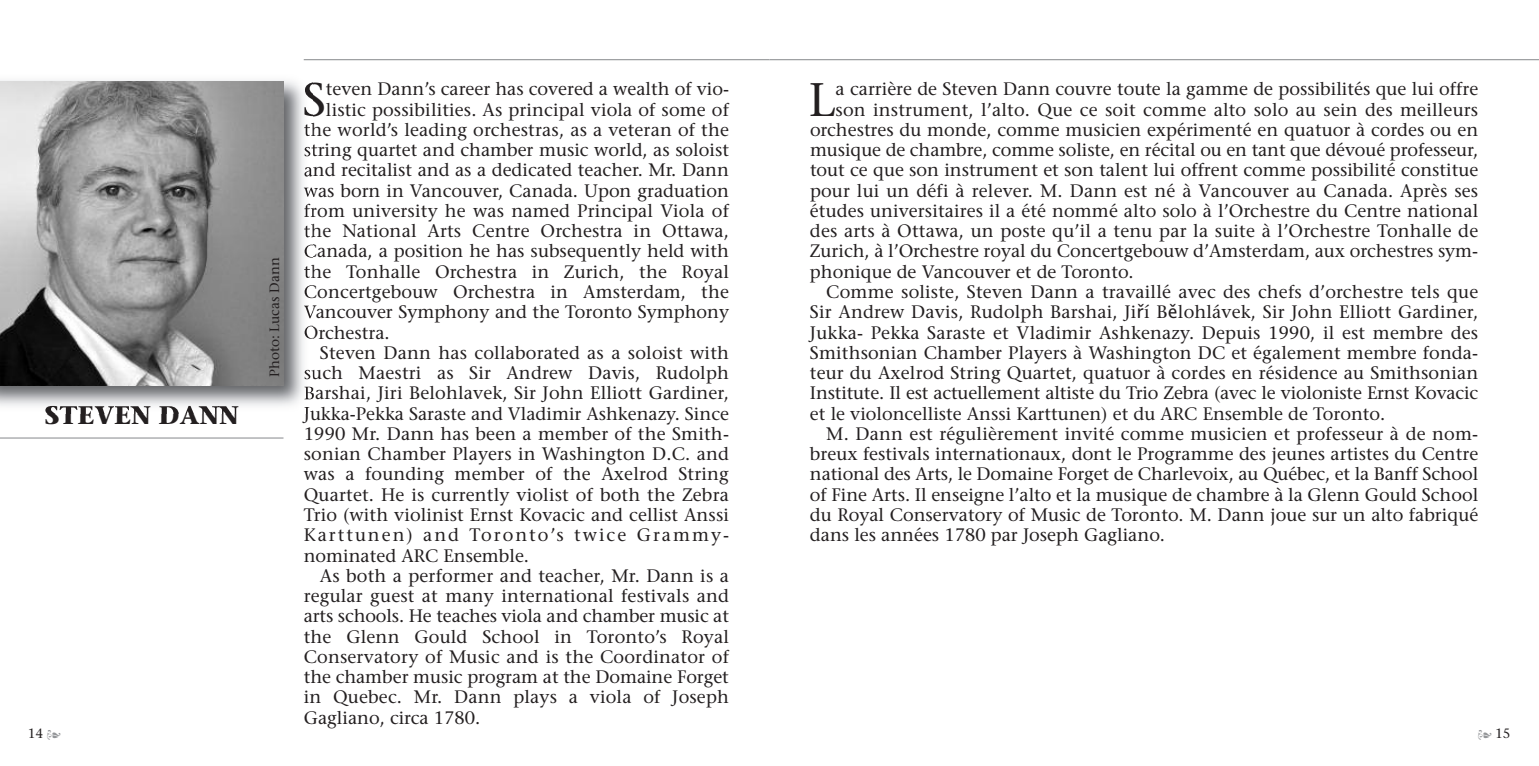
<style>
.page{position:relative;width:1539px;height:766px;background:#fff}
.page>*{position:absolute;margin:0;border:0;box-sizing:border-box;transform-origin:0 0}
.t1{font:46.8px "Stone Serif";color:#231f20}
.t2{font:700 24.75px "Stone Serif";color:#231f20}
.t3{font:18px "Stone Serif";letter-spacing:.005em;color:#231f20}
.t4{font:18px "Stone Serif";letter-spacing:.11em;color:#231f20}
.t5{font:13.5px "Stone Serif";color:#231f20}
.s1{font-family:"Lucida Grande"}
.s2{font-family:"L Decoration Pi One";color:#939598}
</style>
<div class="page">
<img style="left:0;top:80px;width:312px;height:328px">
<img style="left:304px;top:82px;width:8px;height:34px">
<svg style="left:304px;top:123px;width:8px;height:13px"></svg>
<svg style="left:305px;top:145px;width:7px;height:13px"></svg>
<svg style="left:304px;top:165px;width:8px;height:12px"></svg>
<svg style="left:304px;top:186px;width:8px;height:11px"></svg>
<img style="left:304px;top:203px;width:8px;height:14px">
<svg style="left:304px;top:224px;width:8px;height:13px"></svg>
<img style="left:305px;top:244px;width:7px;height:15px">
<img style="left:304px;top:264px;width:8px;height:14px">
<img style="left:305px;top:285px;width:7px;height:15px">
<img style="left:304px;top:305px;width:8px;height:15px">
<img style="left:305px;top:325px;width:7px;height:14px">
<svg style="left:305px;top:367px;width:7px;height:12px"></svg>
<img style="left:304px;top:386px;width:8px;height:15px">
<svg style="left:303px;top:406px;width:9px;height:7px"></svg>
<img style="left:45px;top:406px;width:193px;height:7px">
<img style="left:0;top:81px;width:284px;height:304px">
<hr style="left:0;top:437px;width:284px;height:1px;background:#939598">
<hr style="left:304px;top:59px;width:466px;height:1px;background:#939598">
<hr style="left:770px;top:59px;width:769px;height:1px;background:#939598">
<h1 class="t1" style="left:809px;top:81px;width:28px">L</h1>
<p class="t3" style="left:836px;top:82px;width:644px">a carrière de Steven Dann couvre toute la gamme de possibilités que lui offre</p>
<h1 class="t1" style="left:303px;top:81px;width:25px">S</h1>
<p class="t3" style="left:326px;top:82px;width:405px">teven Dann’s career has covered a wealth of vio-</p>
<p class="t3" style="left:326px;top:102px;width:405px">listic possibilities. As principal viola of some of</p>
<p class="t3" style="left:304px;top:123px;width:427px">the world’s leading orchestras, as a veteran of the</p>
<p class="t3" style="left:304px;top:143px;width:427px">string quartet and chamber music world, as soloist</p>
<p class="t3" style="left:304px;top:163px;width:427px">and recitalist and as a dedicated teacher. Mr. Dann</p>
<p class="t3" style="left:304px;top:183px;width:427px">was born in Vancouver, Canada. Upon graduation</p>
<p class="t3" style="left:304px;top:204px;width:427px">from university he was named Principal Viola of</p>
<p class="t3" style="left:304px;top:224px;width:427px">the National Arts Centre Orchestra in Ottawa,</p>
<p class="t3" style="left:304px;top:244px;width:427px">Canada, a position he has subsequently held with</p>
<p class="t3" style="left:304px;top:264px;width:427px">the Tonhalle Orchestra in Zurich, the Royal</p>
<p class="t3" style="left:304px;top:285px;width:427px">Concertgebouw Orchestra in Amsterdam, the</p>
<p class="t3" style="left:304px;top:305px;width:427px">Vancouver Symphony and the Toronto Symphony</p>
<p class="t3" style="left:304px;top:325px;width:87px">Orchestra.</p>
<p class="t3" style="left:320px;top:345px;width:411px">Steven Dann has collaborated as a soloist with</p>
<p class="t3" style="left:304px;top:366px;width:427px">such Maestri as Sir Andrew Davis, Rudolph</p>
<p class="t3" style="left:304px;top:386px;width:427px">Barshai, Jiri Belohlavek, Sir John Elliott Gardiner,</p>
<p class="t3" style="left:304px;top:406px;width:427px">Jukka-Pekka Saraste and Vladimir Ashkenazy. Since</p>
<p class="t3" style="left:304px;top:426px;width:427px">1990 Mr. Dann has been a member of the Smith-</p>
<p class="t3" style="left:304px;top:447px;width:427px">sonian Chamber Players in Washington D.C. and</p>
<p class="t3" style="left:304px;top:467px;width:427px">was a founding member of the Axelrod String</p>
<p class="t3" style="left:304px;top:487px;width:427px">Quartet. He is currently violist of both the Zebra</p>
<p class="t3" style="left:304px;top:507px;width:427px">Trio (with violinist Ernst Kovacic and cellist Anssi</p>
<p class="t4" style="left:304px;top:528px;width:427px">Karttunen) and Toronto’s twice Grammy-</p>
<p class="t3" style="left:304px;top:548px;width:227px">nominated ARC Ensemble.</p>
<p class="t3" style="left:320px;top:568px;width:411px">As both a performer and teacher, Mr. Dann is a</p>
<p class="t3" style="left:304px;top:588px;width:427px">regular guest at many international festivals and</p>
<p class="t3" style="left:304px;top:609px;width:427px">arts schools. He teaches viola and chamber music at</p>
<p class="t3" style="left:304px;top:629px;width:427px">the Glenn Gould School in Toronto’s Royal</p>
<p class="t3" style="left:304px;top:649px;width:427px">Conservatory of Music and is the Coordinator of</p>
<p class="t3" style="left:304px;top:669px;width:427px">the chamber music program at the Domaine Forget</p>
<p class="t3" style="left:304px;top:690px;width:427px">in Quebec. Mr. Dann plays a viola of Joseph</p>
<p class="t3" style="left:304px;top:710px;width:178px">Gagliano, circa 1780.</p>
<p class="t3" style="left:836px;top:102px;width:644px">son instrument, l’alto. Que ce soit comme alto solo au sein des meilleurs</p>
<p class="t3" style="left:810px;top:123px;width:670px">orchestres du monde, comme musicien expérimenté en quatuor à cordes ou en</p>
<p class="t3" style="left:810px;top:143px;width:670px">musique de chambre, comme soliste, en récital ou en tant que dévoué professeur,</p>
<p class="t3" style="left:810px;top:163px;width:670px">tout ce que son instrument et son talent lui offrent comme possibilité constitue</p>
<p class="t3" style="left:810px;top:183px;width:670px">pour lui un défi à relever. M. Dann est né à Vancouver au Canada. Après ses</p>
<p class="t3" style="left:810px;top:204px;width:670px">études universitaires il a été nommé alto solo à l’Orchestre du Centre national</p>
<p class="t3" style="left:810px;top:224px;width:670px">des arts à Ottawa, un poste qu’il a tenu par la suite à l’Orchestre Tonhalle de</p>
<p class="t3" style="left:810px;top:244px;width:670px">Zurich, à l’Orchestre royal du Concertgebouw d’Amsterdam, aux orchestres sym-</p>
<p class="t3" style="left:810px;top:264px;width:325px">phonique de Vancouver et de Toronto.</p>
<p class="t3" style="left:826px;top:285px;width:654px">Comme soliste, Steven Dann a travaillé avec des chefs d’orchestre tels que</p>
<p class="t3" style="left:810px;top:305px;width:670px">Sir Andrew Davis, Rudolph Barshai, Ji<span class="s1">ř</span>í B<span class="s1">ě</span>lohlávek, Sir John Elliott Gardiner,</p>
<p class="t3" style="left:810px;top:325px;width:670px">Jukka- Pekka Saraste et Vladimir Ashkenazy. Depuis 1990, il est membre des</p>
<p class="t3" style="left:810px;top:345px;width:670px">Smithsonian Chamber Players à Washington DC et également membre fonda-</p>
<p class="t3" style="left:810px;top:366px;width:670px">teur du Axelrod String Quartet, quatuor à cordes en résidence au Smithsonian</p>
<p class="t3" style="left:810px;top:386px;width:670px">Institute. Il est actuellement altiste du Trio Zebra (avec le violoniste Ernst Kovacic</p>
<p class="t3" style="left:810px;top:406px;width:577px">et le violoncelliste Anssi Karttunen) et du ARC Ensemble de Toronto.</p>
<p class="t3" style="left:826px;top:426px;width:654px">M. Dann est régulièrement invité comme musicien et professeur à de nom-</p>
<p class="t3" style="left:810px;top:447px;width:670px">breux festivals internationaux, dont le Programme des jeunes artistes du Centre</p>
<p class="t3" style="left:810px;top:467px;width:670px">national des Arts, le Domaine Forget de Charlevoix, au Québec, et la Banff School</p>
<p class="t3" style="left:810px;top:487px;width:670px">of Fine Arts. Il enseigne l’alto et la musique de chambre à la Glenn Gould School</p>
<p class="t3" style="left:810px;top:507px;width:670px">du Royal Conservatory of Music de Toronto. M. Dann joue sur un alto fabriqué</p>
<p class="t3" style="left:810px;top:528px;width:357px">dans les années 1780 par Joseph Gagliano.</p>
<p class="t5" style="left:269px;top:377px;width:121px;rotate:-90deg">Photo: Lucas Dann</p>
<h2 class="t2" style="left:45px;top:405px;width:196px">STEVEN DANN</h2>
<p class="t5" style="left:28px;top:728px;width:34px">14 <span class="s2">-</span></p>
<p class="t5" style="left:1478px;top:728px;width:34px"><span class="s2">-</span> 15</p>
</div>
